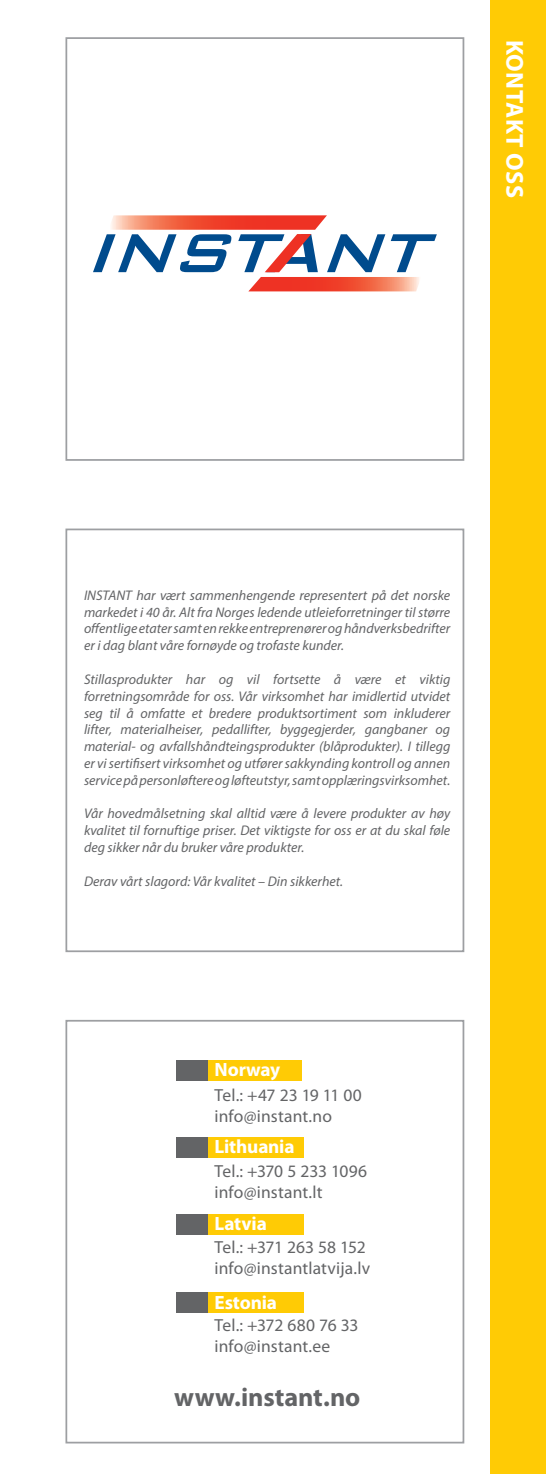
<style>
.page{position:relative;width:546px;height:1474px;background:#fff}
.page>*{position:absolute;margin:0;border:0;box-sizing:border-box;transform-origin:0 0}
.t1{font:700 26.25px "Myriad Pro";color:#636466}
.t2{font:700 24.5px "Myriad Pro";letter-spacing:.02em;color:#fff}
.t3{font:700 19.25px "Myriad Pro";letter-spacing:-.01em;color:#fff}
.t4{font:17.5px/21px "Myriad Pro";letter-spacing:.005em;color:#636466}
.t5{font:italic 14px/16.8px "Myriad Pro";color:#636466;text-align:justify}
</style>
<div class="page">
<div style="left:65px;top:37px;width:399px;height:424px;border:2px solid #9d9fa2"></div>
<div style="left:65px;top:1019px;width:399px;height:424px;border:2px solid #9d9fa2"></div>
<div style="left:177px;top:1060px;width:31px;height:20px;background:#636466"></div>
<div style="left:177px;top:1137px;width:31px;height:20px;background:#636466"></div>
<div style="left:177px;top:1214px;width:31px;height:20px;background:#636466"></div>
<div style="left:177px;top:1292px;width:31px;height:20px;background:#636466"></div>
<div style="left:208px;top:1060px;width:93px;height:20px;background:#ffcb05"></div>
<div style="left:208px;top:1137px;width:95px;height:20px;background:#ffcb05"></div>
<div style="left:208px;top:1214px;width:95px;height:20px;background:#ffcb05"></div>
<div style="left:208px;top:1292px;width:95px;height:20px;background:#ffcb05"></div>
<div style="left:65px;top:528px;width:399px;height:424px;border:2px solid #9d9fa2"></div>
<svg style="left:93px;top:215px;width:344px;height:76px"></svg>
<div style="left:490px;top:0;width:56px;height:1473px;background:#ffcb05"></div>
<h2 class="t2" style="left:530px;top:40px;width:160px;rotate:90deg">Kontakt oss</h2>
<p class="t5" style="left:84px;top:586px;width:368px">INSTA NT har vært sammenhengende representert på det norske markedet i 40 år. Alt fra Norges ledende utleieforretninger til større offentlige etater samt en rekke entreprenører og håndverksbedrifter er i dag blant våre fornøyde og trofaste kunder.</p>
<p class="t5" style="left:84px;top:670px;width:368px">Stillasprodukter har og vil fortsette å være et viktig forretningsområde for oss. Vår virksomhet har imidlertid utvidet seg til å omfatte et bredere produktsortiment som inkluderer lifter, materialheiser, pedallifter, byggegjerder, gangbaner og material- og avfallshåndteingsprodukter (blåprodukter). I tillegg er vi sertifisert virksomhet og utfører sakkynding kontroll og annen service på personløftere og løfteutstyr, samt opplæringsvirksomhet.</p>
<p class="t5" style="left:84px;top:805px;width:368px">Vår hovedmålsetning skal alltid være å levere produkter av høy kvalitet til fornuftige priser. Det viktigste for oss er at du skal føle deg sikker når du bruker våre produkter.</p>
<p class="t5" style="left:84px;top:872px;width:261px">Derav vårt slagord: Vår kvalitet – Din sikkerhet.</p>
<h3 class="t3" style="left:214px;top:1057px;width:67px">Norway</h3>
<p class="t4" style="left:214px;top:1083px;width:149px">Tel.: +47 23 19 11 00 info@instant.no</p>
<h3 class="t3" style="left:214px;top:1134px;width:81px">Lithuania</h3>
<p class="t4" style="left:214px;top:1160px;width:154px">Tel.: +370 5 233 1096 info@instant.lt</p>
<h3 class="t3" style="left:214px;top:1211px;width:54px">Latvia</h3>
<p class="t4" style="left:214px;top:1236px;width:157px">Tel.: +371 263 58 152 info@instantlatvija.lv</p>
<h3 class="t3" style="left:214px;top:1289px;width:64px">Estonia</h3>
<p class="t4" style="left:214px;top:1314px;width:145px">Tel.: +372 680 76 33 info@instant.ee</p>
<h1 class="t1" style="left:174px;top:1379px;width:188px">www.instant.no</h1>
</div>
